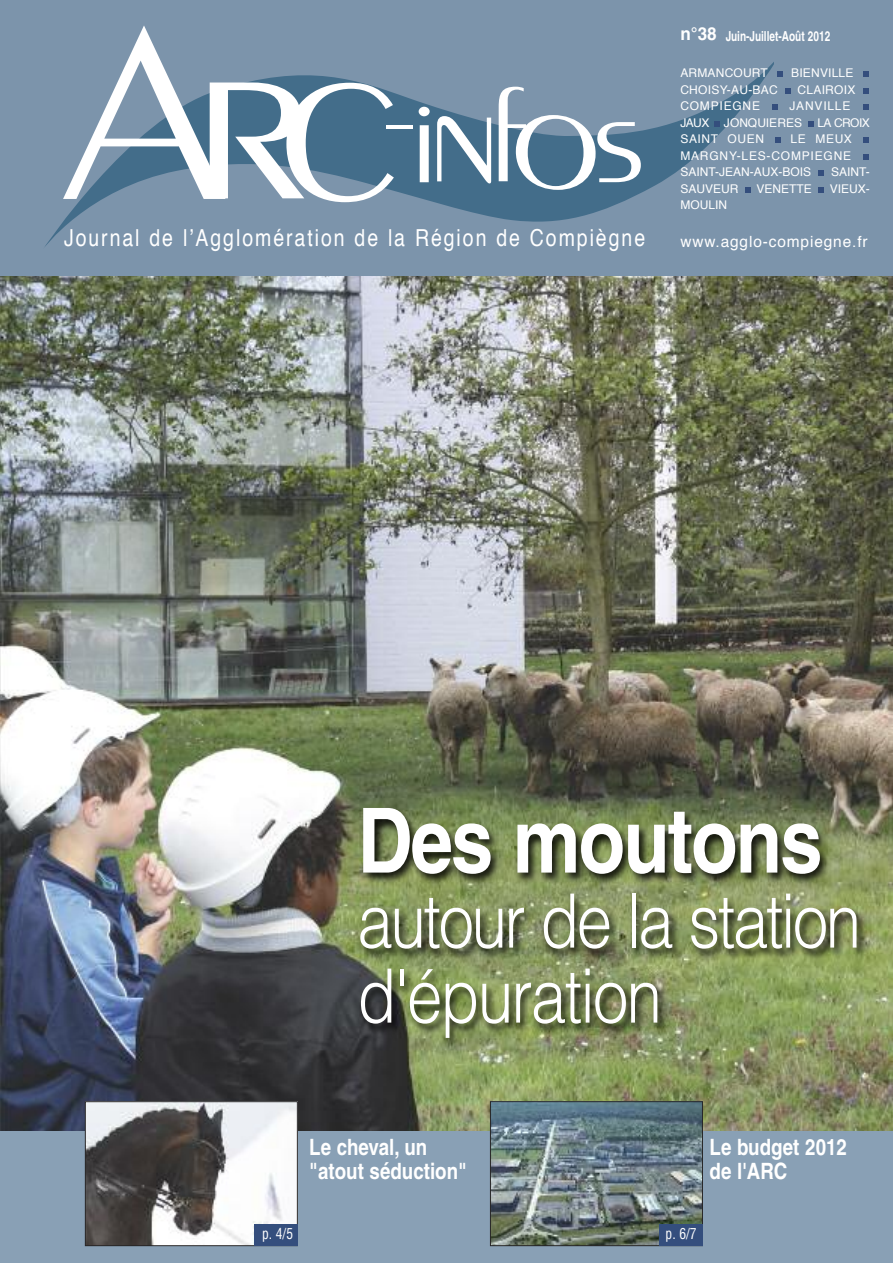
<style>
.page{position:relative;width:893px;height:1263px;background:#fff}
.page>*{position:absolute;margin:0;border:0;box-sizing:border-box;transform-origin:0 0}
.t1{font:700 90px "Helvetica";letter-spacing:-.03em;color:#fff;scale:.85 1}
.t2{font:300 75px/75px "Helvetica";letter-spacing:-.04em;color:#fff;scale:.85 1}
.t3{font:23.4px "Helvetica";letter-spacing:.1em;color:#fff;scale:.83 1}
.t4{font:700 22.5px/24px "Helvetica";color:#fff;scale:.83 1}
.t5{font:700 18px "Helvetica";color:#fff;scale:.95 1}
.t6{font:15.45px "Helvetica";letter-spacing:.055em;color:#fff}
.t7{font:condensed 14.85px "Helvetica";color:#fff;scale:.91 1}
.t8{font:700 13.8px "Helvetica";color:#fff;scale:.73 1}
.t9{font:12px/16.5px "Helvetica";letter-spacing:.015em;color:#fff}
.t10{font:12px "Helvetica";letter-spacing:.065em;color:#fff}
.t11{font:12px "Helvetica";letter-spacing:.05em;color:#fff}
</style>
<div class="page">
<img style="left:0;top:276px;width:893px;height:855px">
<div style="left:0;top:0;width:893px;height:276px;background:#7c94ab"></div>
<div style="left:0;top:1131px;width:893px;height:132px;background:#89a0b5"></div>
<img style="left:345px;top:791px;width:548px;height:456px">
<svg style="left:45px;top:62px;width:729px;height:184px"></svg>
<svg style="left:63px;top:26px;width:331px;height:176px"></svg>
<svg style="left:419px;top:107px;width:11px;height:75px"></svg>
<svg style="left:437px;top:116px;width:54px;height:67px;background:#849fb2"></svg>
<svg style="left:499px;top:87px;width:142px;height:103px"></svg>
<hr style="left:386px;top:125px;width:27px;height:4px;background:#fff">
<svg style="left:818px;top:187px;width:6px;height:6px"></svg>
<svg style="left:745px;top:187px;width:5px;height:6px"></svg>
<svg style="left:819px;top:171px;width:5px;height:5px"></svg>
<svg style="left:863px;top:154px;width:5px;height:6px"></svg>
<svg style="left:863px;top:138px;width:5px;height:5px"></svg>
<svg style="left:775px;top:138px;width:5px;height:5px"></svg>
<svg style="left:808px;top:121px;width:5px;height:6px"></svg>
<svg style="left:714px;top:121px;width:5px;height:6px"></svg>
<svg style="left:863px;top:105px;width:5px;height:5px"></svg>
<svg style="left:773px;top:105px;width:5px;height:5px"></svg>
<svg style="left:863px;top:88px;width:5px;height:6px"></svg>
<svg style="left:785px;top:88px;width:6px;height:6px"></svg>
<svg style="left:863px;top:72px;width:5px;height:5px"></svg>
<svg style="left:777px;top:72px;width:5px;height:5px"></svg>
<img style="left:492px;top:1103px;width:209px;height:141px">
<div style="left:490px;top:1101px;width:213px;height:145px;border:1px solid #272627"></div>
<div style="left:659px;top:1225px;width:44px;height:21px;background:#344e7d"></div>
<img style="left:87px;top:1103px;width:209px;height:141px">
<div style="left:85px;top:1101px;width:213px;height:145px;border:1px solid #272627"></div>
<div style="left:254px;top:1225px;width:44px;height:21px;background:#344e7d"></div>
<h3 class="t5" style="left:680px;top:28px;width:40px">n°38</h3>
<p class="t8" style="left:726px;top:31px;width:145px">Juin-Juillet-Août 2012</p>
<p class="t9" style="left:680px;top:66px;width:89px">ARMANCOURT</p>
<p class="t9" style="left:791px;top:66px;width:64px">BIENVILLE</p>
<p class="t9" style="left:680px;top:82px;width:99px">CHOISY-AU-BAC</p>
<p class="t9" style="left:798px;top:82px;width:59px">CLAIROIX</p>
<p class="t10" style="left:680px;top:101px;width:81px">COMPIEGNE</p>
<p class="t9" style="left:680px;top:99px;width:172px;text-indent:109px">JANVILLE<br>JAUX JONQUIERES</p>
<p class="t9" style="left:817px;top:115px;width:54px">LA CROIX</p>
<p class="t11" style="left:680px;top:134px;width:85px">SAINT OUEN</p>
<p class="t9" style="left:680px;top:132px;width:173px;text-align:justify;text-indent:110px">LE MEUX MARGNY-LES-COMPIEGNE SAINT-JEAN-AUX-BOIS</p>
<p class="t9" style="left:831px;top:165px;width:40px">SAINT-</p>
<h3 class="t3" style="left:64px;top:228px;width:702px">Journal de l’Agglomération de la Région de Compiègne</h3>
<p class="t9" style="left:680px;top:181px;width:60px">SAUVEUR</p>
<p class="t9" style="left:756px;top:181px;width:57px">VENETTE</p>
<p class="t9" style="left:830px;top:181px;width:42px">VIEUX-</p>
<p class="t9" style="left:680px;top:198px;width:48px">MOULIN</p>
<p class="t6" style="left:680px;top:235px;width:189px">www.agglo-compiegne.fr</p>
<h1 class="t1" style="left:357px;top:808px;width:549px">Des moutons</h1>
<h2 class="t2" style="left:357px;top:890px;width:594px">autour de la station d'épuration</h2>
<h3 class="t4" style="left:309px;top:1137px;width:192px">Le cheval, un "atout séduction"</h3>
<p class="t7" style="left:262px;top:1228px;width:36px">p. 4/5</p>
<h3 class="t4" style="left:710px;top:1137px;width:167px">Le budget 2012 de l'ARC</h3>
<p class="t7" style="left:666px;top:1228px;width:36px">p. 6/7</p>
</div>
